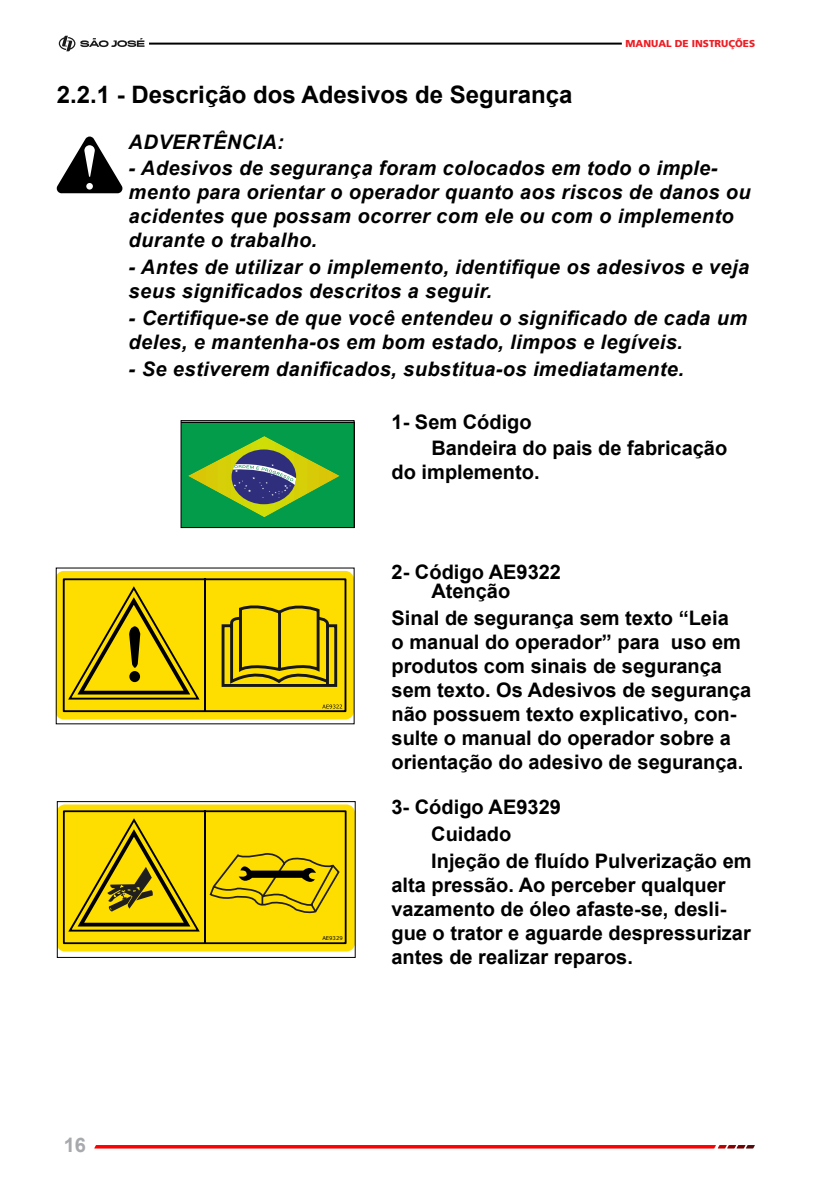
<style>
.page{position:relative;width:840px;height:1191px;background:#fff}
.page>*{position:absolute;margin:0;border:0;box-sizing:border-box;transform-origin:0 0}
.t1{font:700 24px "Arial";color:#000}
.t2{font:700 20px/24px "Arial";color:#000}
.t3{font:italic 700 20px/24px "Arial";letter-spacing:.02em;color:#000}
.t4{font:700 20px "Arial";color:#a7a9ac}
.t5{font:900 10px "Frutiger LT Std";color:#ed1d24}
.t6{font:5.2px "Verdana";color:#000}
</style>
<div class="page">
<hr style="left:94px;top:1145px;width:660px;height:3px;background:#f00">
<svg style="left:59px;top:36px;width:85px;height:15px"></svg>
<hr style="left:149px;top:43px;width:472px;height:2px;background:#000">
<svg style="left:182px;top:422px;width:170px;height:104px;background:#349746"></svg>
<div style="left:180px;top:420px;width:174px;height:108px;border:1px solid #000"></div>
<div style="left:56px;top:571px;width:297px;height:148px;background:#fede00;border-radius:9px"></div>
<svg style="left:322px;top:704px;width:20px;height:4px"></svg>
<hr style="left:203px;top:578px;width:2px;height:134px;background:#000">
<svg style="left:221px;top:605px;width:117px;height:82px"></svg>
<div style="left:63px;top:578px;width:283px;height:134px;border:2px solid #000"></div>
<svg style="left:68px;top:586px;width:132px;height:114px"></svg>
<svg style="left:57px;top:137px;width:65px;height:56px"></svg>
<div style="left:57px;top:804px;width:298px;height:147px;background:#fede00;border-radius:8px"></div>
<hr style="left:204px;top:810px;width:1px;height:134px;background:#000">
<div style="left:63px;top:810px;width:283px;height:134px;border:2px solid #000"></div>
<svg style="left:209px;top:853px;width:131px;height:61px"></svg>
<svg style="left:68px;top:818px;width:132px;height:114px"></svg>
<div style="left:57px;top:801px;width:298px;height:157px;border:1px solid #000"></div>
<p class="t5" style="left:625px;top:38px;width:131px">MANUAL DE INSTRUÇÕES</p>
<p class="t1" style="left:57px;top:85px;width:517px">2.2.1 - Descrição dos Adesivos de Segurança</p>
<p class="t3" style="left:129px;top:131px;width:157px">ADVERTÊNCIA:</p>
<p class="t3" style="left:129px;top:157px;width:623px">- Adesivos de segurança foram colocados em todo o imple&shy;mento para orientar o operador quanto aos riscos de danos ou acidentes que possam ocorrer com ele ou com o implemento durante o trabalho.</p>
<p class="t3" style="left:129px;top:256px;width:621px">- Antes de utilizar o implemento, identifique os adesivos e veja seus significados descritos a seguir.</p>
<p class="t3" style="left:129px;top:307px;width:619px">- Certifique-se de que você entendeu o significado de cada um deles, e mantenha-os em bom estado, limpos e legíveis.</p>
<p class="t3" style="left:129px;top:357px;width:556px">- Se estiverem danificados, substitua-os imediatamente.</p>
<p class="t2" style="left:431px;top:410px;width:297px;line-height:26.8px;text-indent:-40px">1- Sem Código<br>Bandeira do pais de fabricação</p>
<p class="t2" style="left:391px;top:462px;width:149px">do implemento.</p>
<p class="t4" style="left:64px;top:1137px;width:24px">16</p>
<p class="t6" style="left:322px;top:935px;width:22px">AE9329</p>
<p class="t2" style="left:391px;top:564px;width:171px;line-height:18.8px;text-align:center">2- Código AE9322<br>Atenção</p>
<p class="t2" style="left:391px;top:607px;width:361px">Sinal de segurança sem texto “Leia<br>o manual do operador” para uso em produtos com sinais de segurança sem texto. Os Adesivos de segurança não possuem texto explicativo, con&shy;sulte o manual do operador sobre a orientação do adesivo de segurança.</p>
<p class="t2" style="left:431px;top:795px;width:322px;line-height:26.8px;text-indent:-40px">3- Código AE9329<br>Cuidado<br>Injeção de fluído Pulverização em</p>
<p class="t2" style="left:391px;top:874px;width:360px">alta pressão. Ao perceber qualquer vazamento de óleo afaste-se, desli&shy;gue o trator e aguarde despressurizar antes de realizar reparos.</p>
</div>
